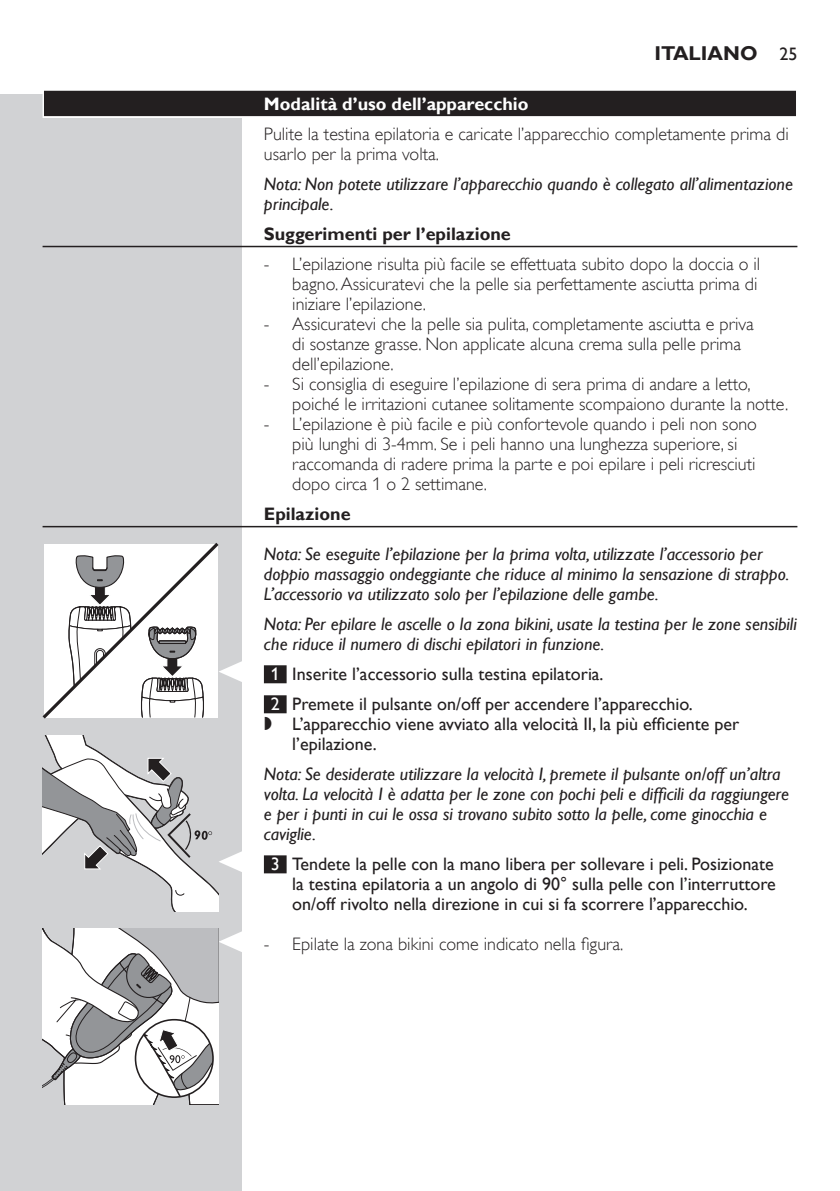
<style>
.page{position:relative;width:840px;height:1191px;background:#fff}
.page>*{position:absolute;margin:0;border:0;box-sizing:border-box;transform-origin:0 0}
.t1{font:700 20px "Gill Sans Alt One WGL";color:#231f20}
.t2{font:18px/20px "Gill Sans Alt One WGL Light";color:#231f20}
.t3{font:italic 18px/20px "Gill Sans Alt One WGL";color:#231f20}
.t4{font:18px/20px "Gill Sans Alt One WGL";color:#231f20}
.t5{font:700 18px "Gill Sans Alt One WGL";color:#231f20}
.t6{font:700 18px "Gill Sans Alt One WGL";color:#fff}
.s1{font-weight:400;font-size:18px}
.s2{color:#fff}
.s3{font-family:"Philips Ll Font Plain"}
</style>
<div class="page">
<div style="left:0;top:95px;width:241px;height:1096px;background:#d1d2d4"></div>
<div style="left:43px;top:90px;width:754px;height:28px;background:#e5e4e4"></div>
<div style="left:44px;top:91px;width:751px;height:25px;background:#231f20"></div>
<hr style="left:43px;top:246px;width:754px;height:1px;background:#231f20">
<hr style="left:43px;top:526px;width:754px;height:1px;background:#231f20">
<div style="left:264px;top:665px;width:22px;height:18px;background:#231f20"></div>
<div style="left:264px;top:695px;width:22px;height:18px;background:#231f20"></div>
<div style="left:264px;top:855px;width:22px;height:18px;background:#231f20"></div>
<svg style="left:43px;top:543px;width:199px;height:175px"></svg>
<svg style="left:43px;top:735px;width:199px;height:176px"></svg>
<svg style="left:43px;top:928px;width:199px;height:176px"></svg>
<div style="left:135px;top:1019px;width:79px;height:79px;border:2px solid #231f20;border-radius:50%"></div>
<p class="t1" style="left:654px;top:45px;width:144px">italiano <span class="s1">25</span></p>
<p class="t6" style="left:264px;top:97px;width:266px">Modalità d’uso dell’apparecchio</p>
<p class="t2" style="left:264px;top:125px;width:526px">Pulite la testina epilatoria e caricate l’apparecchio completamente prima di usarlo per la prima volta.</p>
<p class="t3" style="left:264px;top:175px;width:530px">Nota: Non potete utilizzare l’apparecchio quando è collegato all’alimentazione principale.</p>
<p class="t5" style="left:264px;top:227px;width:248px">suggerimenti per l’epilazione</p>
<p class="t2" style="left:292px;top:255px;width:469px;text-indent:-28px">- L’epilazione risulta più facile se effettuata subito dopo la doccia o il bagno. Assicuratevi che la pelle sia perfettamente asciutta prima di iniziare l’epilazione.</p>
<p class="t2" style="left:292px;top:315px;width:463px;text-indent:-28px">- Assicuratevi che la pelle sia pulita, completamente asciutta e priva di sostanze grasse. Non applicate alcuna crema sulla pelle prima dell’epilazione.</p>
<p class="t2" style="left:292px;top:375px;width:497px;text-indent:-28px">- Si consiglia di eseguire l’epilazione di sera prima di andare a letto, poiché le irritazioni cutanee solitamente scompaiono durante la notte.</p>
<p class="t2" style="left:292px;top:415px;width:466px;text-indent:-28px">- L’epilazione è più facile e più confortevole quando i peli non sono più lunghi di 3-4mm. Se i peli hanno una lunghezza superiore, si raccomanda di radere prima la parte e poi epilare i peli ricresciuti dopo circa 1 o 2 settimane.</p>
<p class="t5" style="left:264px;top:507px;width:88px">epilazione</p>
<p class="t3" style="left:264px;top:545px;width:526px">Nota: Se eseguite l’epilazione per la prima volta, utilizzate l’accessorio per doppio massaggio ondeggiante che riduce al minimo la sensazione di strappo.<br>L’accessorio va utilizzato solo per l’epilazione delle gambe.</p>
<p class="t3" style="left:264px;top:614px;width:534px">Nota: Per epilare le ascelle o la zona bikini, usate la testina per le zone sensibili che riduce il numero di dischi epilatori in funzione.</p>
<p class="t4" style="left:270px;top:660px;width:423px;line-height:30px"><span class="s2">1</span> Inserite l’accessorio sulla testina epilatoria.<br><span class="s2">2</span> Premete il pulsante on/off per accendere l’apparecchio.</p>
<p class="t4" style="left:292px;top:714px;width:448px;text-indent:-28px"><span class="s3">,</span> L’apparecchio viene avviato alla velocità II, la più efficiente per l’epilazione.</p>
<p class="t3" style="left:264px;top:765px;width:526px">Nota: Se desiderate utilizzare la velocità I, premete il pulsante on/off un’altra volta. La velocità I è adatta per le zone con pochi peli e difficili da raggiungere e per i punti in cui le ossa si trovano subito sotto la pelle, come ginocchia e caviglie.</p>
<p class="t4" style="left:292px;top:855px;width:484px;text-align:justify;text-indent:-21px"><span class="s2">3</span> Tendete la pelle con la mano libera per sollevare i peli. Posizionate la testina epilatoria a un angolo di 90° sulla pelle con l’interruttore on/off rivolto nella direzione in cui si fa scorrere l’apparecchio.</p>
<p class="t2" style="left:264px;top:935px;width:361px">- Epilate la zona bikini come indicato nella figura.</p>
</div>
